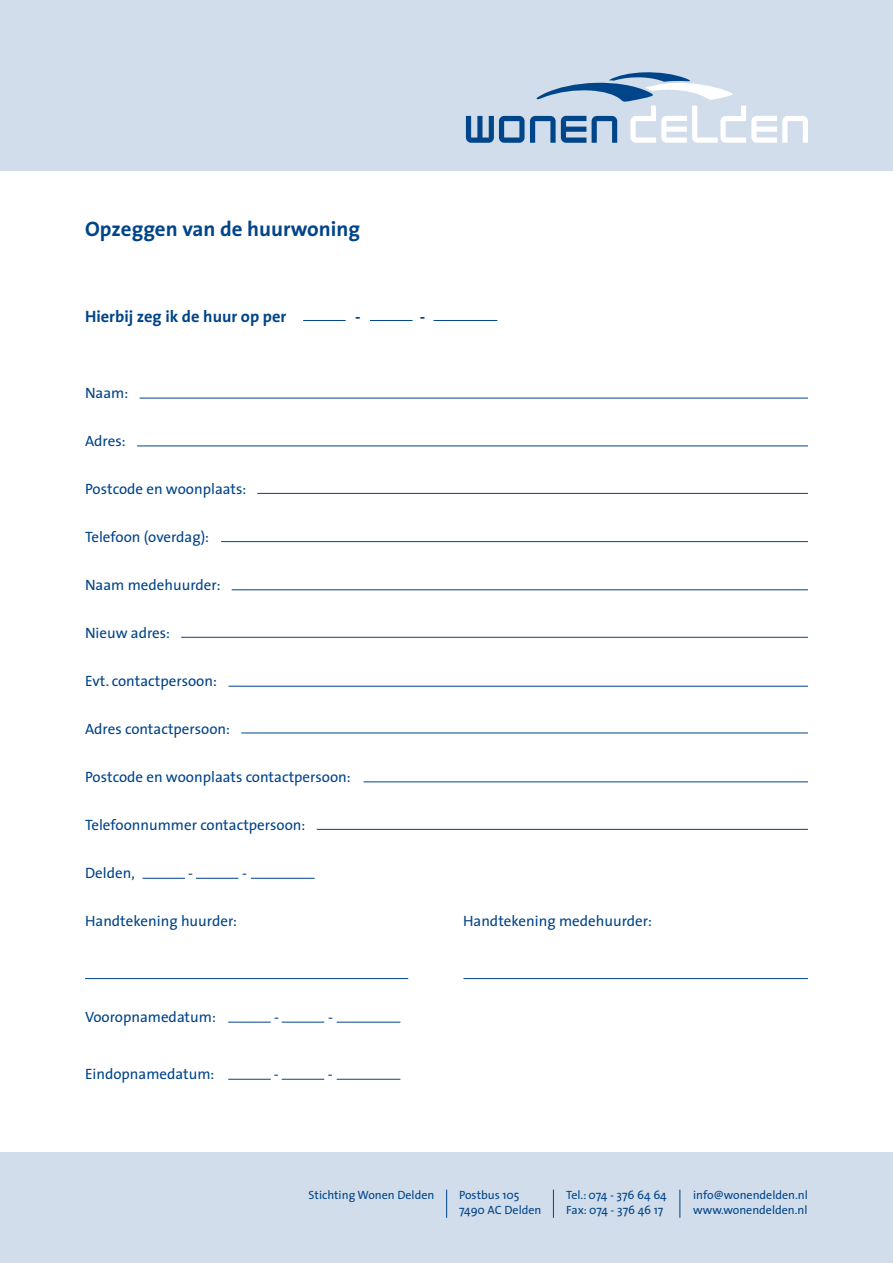
<style>
.page{position:relative;width:893px;height:1263px;background:#fff}
.page>*{position:absolute;margin:0;border:0;box-sizing:border-box;transform-origin:0 0}
.t1{font:700 21px "The Sans";color:#004489}
.t2{font:700 16.5px "The Sans";color:#004489}
.t3{font:15px "The Sans";color:#004489}
.t4{font:12px/14.4px "The Sans";color:#004489}
</style>
<div class="page">
<div style="left:0;top:1152px;width:893px;height:111px;background:#d1ddea"></div>
<div style="left:0;top:0;width:893px;height:170px;background:#d1ddea"></div>
<svg style="left:466px;top:72px;width:342px;height:71px"></svg>
<hr style="left:140px;top:398px;width:668px;height:1px;background:#004489">
<svg style="left:679px;top:1189px;width:1px;height:29px"></svg>
<hr style="left:137px;top:446px;width:671px;height:1px;background:#004489">
<hr style="left:257px;top:493px;width:551px;height:1px;background:#004489">
<hr style="left:221px;top:541px;width:587px;height:1px;background:#004489">
<hr style="left:232px;top:589px;width:576px;height:1px;background:#004489">
<hr style="left:181px;top:637px;width:627px;height:1px;background:#004489">
<hr style="left:229px;top:686px;width:579px;height:1px;background:#004489">
<hr style="left:241px;top:733px;width:567px;height:1px;background:#004489">
<hr style="left:364px;top:782px;width:444px;height:1px;background:#004489">
<hr style="left:317px;top:829px;width:491px;height:1px;background:#004489">
<hr style="left:142px;top:878px;width:43px;height:1px;background:#004489">
<hr style="left:85px;top:978px;width:323px;height:1px;background:#004489">
<hr style="left:463px;top:978px;width:345px;height:1px;background:#004489">
<hr style="left:303px;top:320px;width:43px;height:1px;background:#004489">
<hr style="left:370px;top:320px;width:42px;height:1px;background:#004489">
<hr style="left:434px;top:320px;width:63px;height:1px;background:#004489">
<hr style="left:196px;top:878px;width:42px;height:1px;background:#004489">
<hr style="left:251px;top:878px;width:64px;height:1px;background:#004489">
<hr style="left:228px;top:1022px;width:43px;height:1px;background:#004489">
<hr style="left:282px;top:1022px;width:42px;height:1px;background:#004489">
<hr style="left:337px;top:1022px;width:63px;height:1px;background:#004489">
<hr style="left:228px;top:1079px;width:43px;height:1px;background:#004489">
<hr style="left:282px;top:1079px;width:42px;height:1px;background:#004489">
<hr style="left:337px;top:1079px;width:63px;height:1px;background:#004489">
<svg style="left:446px;top:1189px;width:1px;height:29px"></svg>
<svg style="left:553px;top:1189px;width:1px;height:29px"></svg>
<h1 class="t1" style="left:85px;top:212px;width:277px">Opzeggen van de huurwoning</h1>
<p class="t2" style="left:85px;top:302px;width:203px">Hierbij zeg ik de huur op per</p>
<p class="t2" style="left:355px;top:302px;width:7px">-</p>
<p class="t2" style="left:420px;top:302px;width:7px">-</p>
<p class="t3" style="left:85px;top:381px;width:45px">Naam:</p>
<p class="t3" style="left:85px;top:429px;width:42px">Adres:</p>
<p class="t3" style="left:85px;top:477px;width:163px">Postcode en woonplaats:</p>
<p class="t3" style="left:85px;top:525px;width:126px">Telefoon (overdag):</p>
<p class="t3" style="left:85px;top:573px;width:137px">Naam medehuurder:</p>
<p class="t3" style="left:85px;top:621px;width:87px">Nieuw adres:</p>
<p class="t3" style="left:85px;top:669px;width:133px">Evt. contactpersoon:</p>
<p class="t3" style="left:85px;top:717px;width:147px">Adres contactpersoon:</p>
<p class="t3" style="left:85px;top:765px;width:267px">Postcode en woonplaats contactpersoon:</p>
<p class="t3" style="left:85px;top:813px;width:222px">Telefoonnummer contactpersoon:</p>
<p class="t3" style="left:85px;top:861px;width:51px">Delden,</p>
<p class="t3" style="left:188px;top:861px;width:6px">-</p>
<p class="t3" style="left:242px;top:861px;width:6px">-</p>
<p class="t3" style="left:85px;top:909px;width:153px">Handtekening huurder:</p>
<p class="t3" style="left:463px;top:909px;width:190px">Handtekening medehuurder:</p>
<p class="t3" style="left:85px;top:1005px;width:132px">Vooropnamedatum:</p>
<p class="t3" style="left:274px;top:1005px;width:6px">-</p>
<p class="t3" style="left:328px;top:1005px;width:6px">-</p>
<p class="t3" style="left:85px;top:1062px;width:131px">Eindopnamedatum:</p>
<p class="t3" style="left:274px;top:1062px;width:6px">-</p>
<p class="t3" style="left:328px;top:1062px;width:6px">-</p>
<p class="t4" style="left:309px;top:1188px;width:127px">Stichting Wonen Delden</p>
<p class="t4" style="left:459px;top:1188px;width:84px">Postbus 105<br>7490 AC Delden</p>
<p class="t4" style="left:566px;top:1188px;width:102px">Tel.: 074 - 376 64 64<br>Fax: 074 - 376 46 17</p>
<p class="t4" style="left:693px;top:1188px;width:116px">info@wonendelden.nl www.wonendelden.nl</p>
</div>
